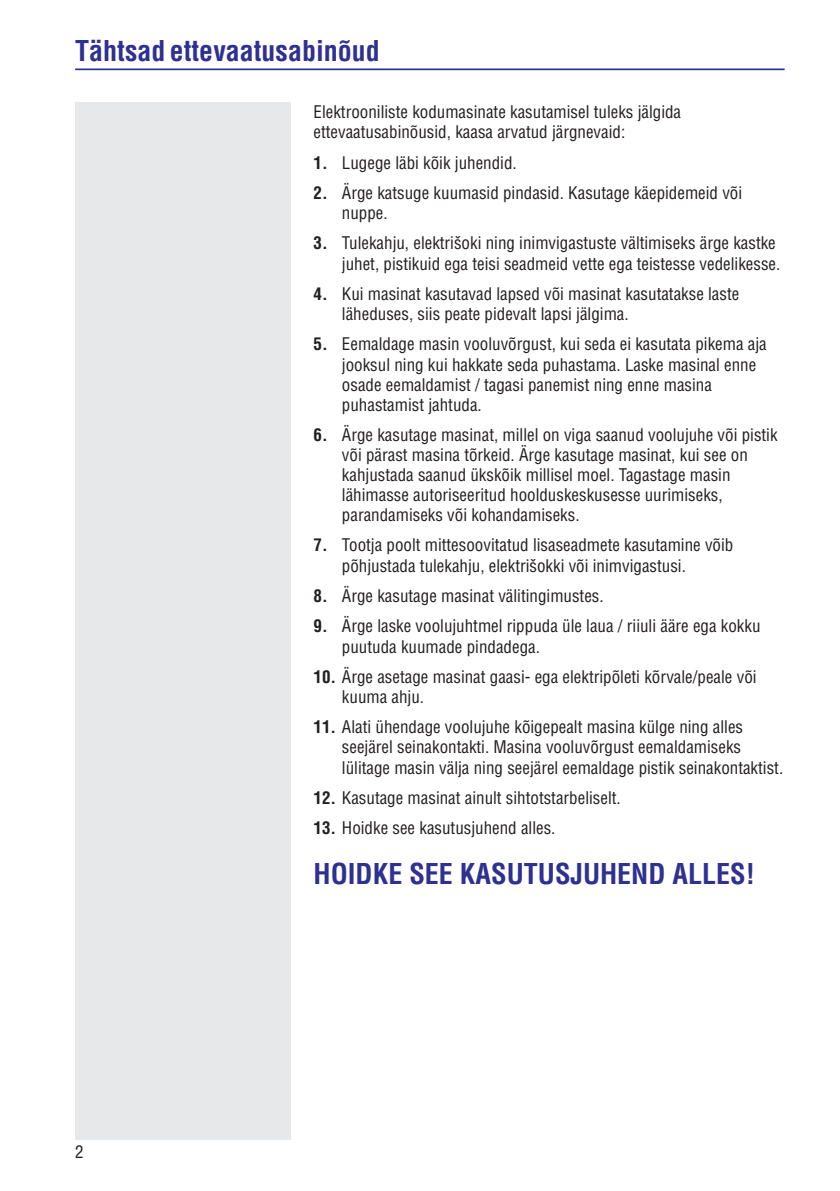
<style>
.page{position:relative;width:840px;height:1191px;background:#fff}
.page>*{position:absolute;margin:0;border:0;box-sizing:border-box;transform-origin:0 0}
.t1{font:700 28px "Rim Helvetica Condensed";color:#2e3092}
.t2{font:17px/20px "Rim Helvetica Condensed";color:#231f20}
.t3{font:700 17px/30.6px "Rim Helvetica Condensed";color:#231f20}
.s1{font-weight:700}
</style>
<div class="page">
<div style="left:75px;top:102px;width:216px;height:1038px;background:#e7e8e9"></div>
<hr style="left:75px;top:68px;width:709px;height:2px;background:#2e3092">
<h1 class="t1" style="left:75px;top:40px;width:306px">Tähtsad ettevaatusabinõud</h1>
<p class="t2" style="left:313px;top:104px;width:369px">Elektrooniliste kodumasinate kasutamisel tuleks jälgida ettevaatusabinõusid, kaasa arvatud järgnevaid:</p>
<p class="t2" style="left:342px;top:148px;width:401px;line-height:30.6px">Lugege läbi kõik juhendid.<br>Ärge katsuge kuumasid pindasid. Kasutage käepidemeid või</p>
<p class="t2" style="left:342px;top:200px;width:435px;line-height:30px">nuppe.<br>Tulekahju, elektri oki ning inimvigastuste vältimiseks ärge kastke</p>
<p class="t2" style="left:342px;top:250px;width:439px;line-height:30px">juhet, pistikuid ega teisi seadmeid vette ega teistesse vedelikesse.<br>Kui masinat kasutavad lapsed või masinat kasutatakse laste</p>
<p class="t2" style="left:342px;top:300px;width:426px;line-height:30px">läheduses, siis peate pidevalt lapsi jälgima.<br>Eemaldage masin vooluvõrgust, kui seda ei kasutata pikema aja</p>
<p class="t2" style="left:342px;top:356px;width:415px">jooksul ning kui hakkate seda puhastama. Laske masinal enne osade eemaldamist / tagasi panemist ning enne masina puhastamist jahtuda.</p>
<p class="t2" style="left:342px;top:426px;width:437px">Ärge kasutage masinat, millel on viga saanud voolujuhe või pistik või pärast masina tõrkeid. Ärge kasutage masinat, kui see on kahjustada saanud ükskõik millisel moel. Tagastage masin lähimasse autoriseeritud hoolduskeskusesse uurimiseks, parandamiseks või kohandamiseks.</p>
<p class="t2" style="left:342px;top:536px;width:393px">Tootja poolt mittesoovitatud lisaseadmete kasutamine võib põhjustada tulekahju, elektriðokki või inimvigastusi.</p>
<p class="t2" style="left:342px;top:581px;width:420px;line-height:30.6px">Ärge kasutage masinat välitingimustes.<br>Ärge laske voolujuhtmel rippuda üle laua / riiuli ääre ega kokku</p>
<p class="t2" style="left:342px;top:638px;width:199px">puutuda kuumade pindadega.</p>
<p class="t2" style="left:342px;top:667px;width:416px;text-indent:-28px"><span class="s1">10.</span> Ärge asetage masinat gaasi- ega elektripõleti kõrvale/peale või kuuma ahju.</p>
<p class="t2" style="left:342px;top:718px;width:442px;text-indent:-28px"><span class="s1">11.</span> Alati ühendage voolujuhe kõigepealt masina külge ning alles seejärel seinakontakti. Masina vooluvõrgust eemaldamiseks lülitage masin välja ning seejärel eemaldage pistik seinakontaktist.</p>
<p class="t2" style="left:313px;top:789px;width:308px"><span class="s1">12.</span> Kasutage masinat ainult sihtotstarbeliselt.</p>
<p class="t2" style="left:313px;top:819px;width:243px"><span class="s1">13.</span> Hoidke see kasutusjuhend alles.</p>
<p class="t3" style="left:313px;top:148px;width:16px">1.<br>2.</p>
<p class="t3" style="left:313px;top:229px;width:16px">3.</p>
<p class="t3" style="left:313px;top:280px;width:16px">4.</p>
<p class="t3" style="left:313px;top:330px;width:16px">5.</p>
<p class="t2" style="left:454px;top:235px;width:9px">ð</p>
<p class="t3" style="left:313px;top:421px;width:16px">6.</p>
<p class="t3" style="left:313px;top:531px;width:16px">7.</p>
<p class="t3" style="left:313px;top:581px;width:16px">8.<br>9.</p>
<p class="t2" style="left:75px;top:1143px;width:10px">2</p>
<h1 class="t1" style="left:313px;top:862px;width:443px">HOIDKE SEE KASUTUSJUHEND ALLES!</h1>
</div>
